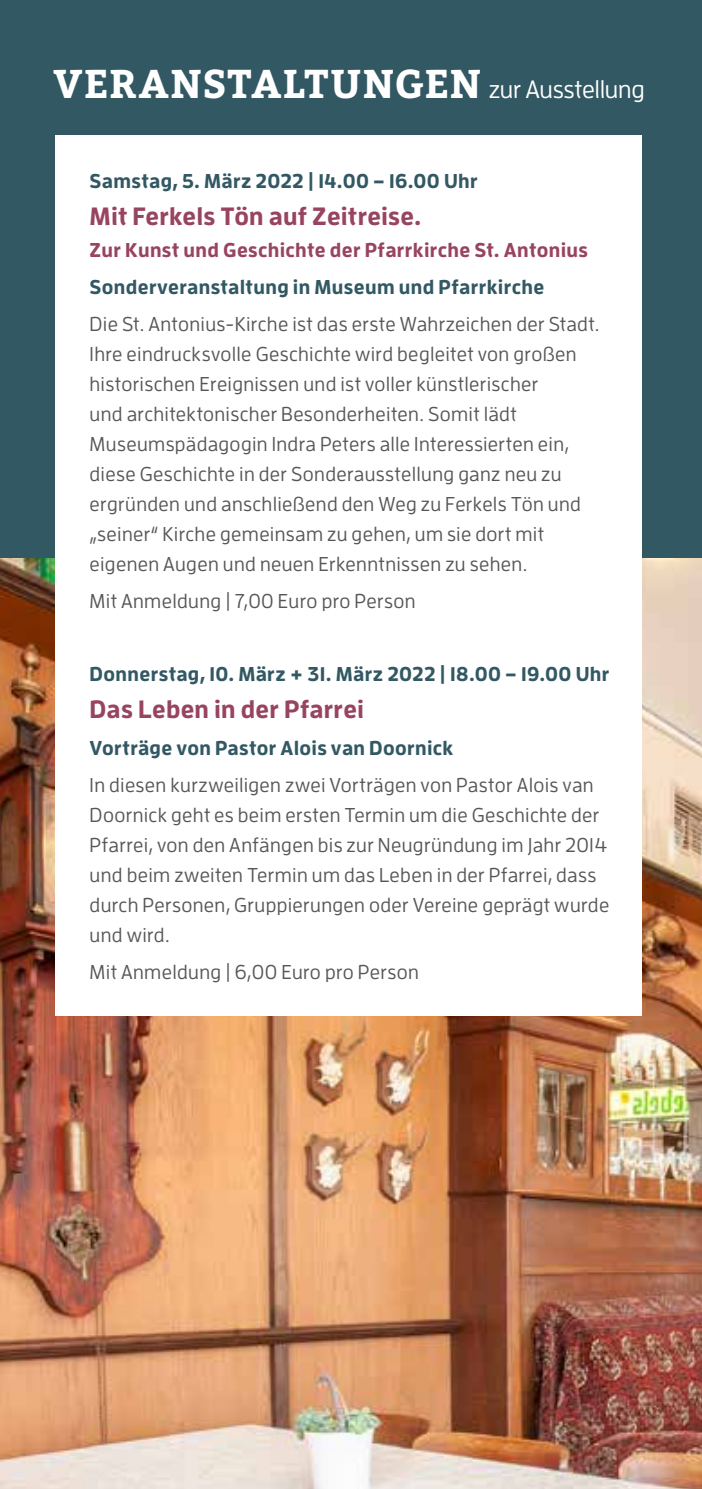
<style>
.page{position:relative;width:702px;height:1489px;background:#fff}
.page>*{position:absolute;margin:0;border:0;box-sizing:border-box;transform-origin:0 0}
.t1{font:700 40px "Bitter";letter-spacing:.02em;color:#fff}
.t2{font:700 25px "Enzo OT";letter-spacing:.01em;color:#984460}
.t3{font:500 20px/30px "Enzo OT";letter-spacing:.015em;color:#575756}
.t4{font:700 20px "Enzo OT";letter-spacing:.02em;color:#325863}
.t5{font:700 20px "Enzo OT";letter-spacing:.02em;color:#984460}
.s1{font-family:"Enzo OT";font-weight:500;font-size:25px}
</style>
<div class="page">
<div style="left:0;top:0;width:702px;height:859px;background:#325863"></div>
<img style="left:0;top:559px;width:702px;height:929px">
<div style="left:55px;top:135px;width:586px;height:880px;background:#fff"></div>
<h1 class="t1" style="left:53px;top:58px;width:593px">VERANSTALTUNGEN <span class="s1">zur Ausstellung</span></h1>
<p class="t4" style="left:90px;top:168px;width:389px">Samstag, 5. März 2022 | 14.00 – 16.00 Uhr</p>
<p class="t2" style="left:90px;top:200px;width:333px">Mit Ferkels Tön auf Zeitreise.</p>
<p class="t5" style="left:90px;top:237px;width:500px">Zur Kunst und Geschichte der Pfarrkirche St. Antonius</p>
<p class="t4" style="left:90px;top:274px;width:456px">Sonderveranstaltung in Museum und Pfarrkirche</p>
<p class="t3" style="left:90px;top:309px;width:511px">Die St. Antonius-Kirche ist das erste Wahrzeichen der Stadt.<br>Ihre eindrucksvolle Geschichte wird begleitet von großen historischen Ereignissen und ist voller künstlerischer<br>und architektonischer Besonderheiten. Somit lädt Museumspädagogin Indra Peters alle Interessierten ein, diese Geschichte in der Sonderausstellung ganz neu zu ergründen und anschließend den Weg zu Ferkels Tön und „seiner“ Kirche gemeinsam zu gehen, um sie dort mit eigenen Augen und neuen Erkenntnissen zu sehen.</p>
<p class="t3" style="left:90px;top:586px;width:327px">Mit Anmeldung | 7,00 Euro pro Person</p>
<p class="t4" style="left:90px;top:661px;width:521px">Donnerstag, 10. März + 31. März 2022 | 18.00 – 19.00 Uhr</p>
<p class="t2" style="left:90px;top:693px;width:276px">Das Leben in der Pfarrei</p>
<p class="t4" style="left:90px;top:735px;width:365px">Vorträge von Pastor Alois van Doornick</p>
<p class="t3" style="left:90px;top:769px;width:521px">In diesen kurzweiligen zwei Vorträgen von Pastor Alois van Doornick geht es beim ersten Termin um die Geschichte der Pfarrei, von den Anfängen bis zur Neugründung im Jahr 2014 und beim zweiten Termin um das Leben in der Pfarrei, dass durch Personen, Gruppierungen oder Vereine geprägt wurde und wird.</p>
<p class="t3" style="left:90px;top:956px;width:331px">Mit Anmeldung | 6,00 Euro pro Person</p>
</div>
